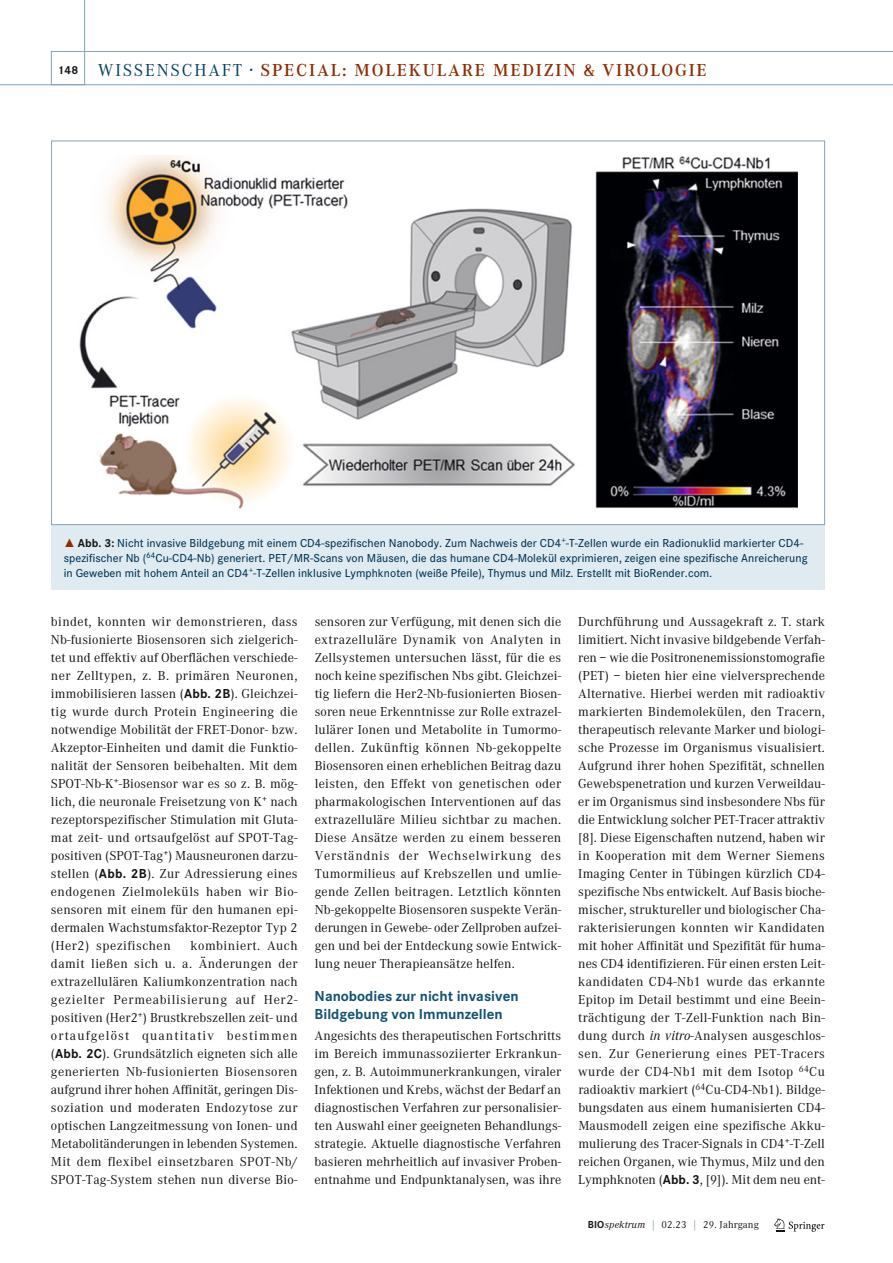
<style>
.page{position:relative;width:893px;height:1263px;background:#fff}
.page>*{position:absolute;margin:0;border:0;box-sizing:border-box;transform-origin:0 0}
.t1{font:600 18px "Corporate A";letter-spacing:.1em;color:#8d2d00}
.t2{font:700 15px/18px "Corporate S";color:#115273}
.t3{font:13.5px/18px "Corporate A";letter-spacing:.01em;color:#131413;text-align:justify}
.t4{font:500 12px/15px "Corporate S";letter-spacing:.005em;color:#003252}
.t5{font:10.5px "Corporate A";letter-spacing:.015em;color:#131413}
.s1{font-family:"Corporate S";font-weight:700;font-size:12px;color:#131413}
.s2{font-weight:400;color:#004264}
.s3{font-family:"The Sans Expert";font-weight:400;color:#8d2d00}
.s4{font-weight:700;color:#131413}
.s5{font-family:"Corporate S";font-weight:700}
.s6{font-style:italic}
.s7{color:#658ba6}
</style>
<div class="page">
<svg style="left:774px;top:1218px;width:50px;height:14px"></svg>
<div style="left:51px;top:525px;width:774px;height:64px;background:#dfebf1"></div>
<img style="left:79px;top:156px;width:718px;height:353px">
<svg style="left:0;top:0;width:85px;height:85px"></svg>
<div style="left:51px;top:51px;width:842px;height:34px;border:1px solid #84a2ba"></div>
<h1 class="t1" style="left:58px;top:63px;width:651px"><span class="s1">148</span> <span class="s2">WISSENSCHAFT ·</span> SPECIAL: MOLEKULARE MEDIZIN &amp; VIROLOGIE</h1>
<p class="t4" style="left:64px;top:536px;width:745px"><span class="s3">˚</span> <span class="s4">Abb. 3:</span> Nicht invasive Bildgebung mit einem CD4-spezifischen Nanobody. Zum Nachweis der CD4<sup>+</sup>-T-Zellen wurde ein Radionuklid markierter CD4- spezifischer Nb (<sup>64</sup>Cu-CD4-Nb) generiert. PET/MR-Scans von Mäusen, die das humane CD4-Molekül exprimieren, zeigen eine spezifische Anreicherung in Geweben mit hohem Anteil an CD4<sup>+</sup>-T-Zellen inklusive Lymphknoten (weiße Pfeile), Thymus und Milz. Erstellt mit BioRender.com.</p>
<p class="t3" style="left:51px;top:614px;width:248px">bindet, konnten wir demonstrieren, dass Nb-fusio nierte Biosensoren sich zielgerich&shy;tet und effektiv auf Oberflächen verschiede&shy;ner Zelltypen, z. B. primären Neuronen, immobilisieren lassen (<span class="s5">Abb. 2B</span>). Gleichzei&shy;tig wurde durch Protein Engineering die notwendige Mobilität der FRET-Donor- bzw.<br>Akzeptor-Einheiten und damit die Funktio&shy;nalität der Sensoren beibehalten. Mit dem SPOT-Nb-K<sup>+</sup>-Biosensor war es so z. B. mög&shy;lich, die neuronale Freisetzung von K<sup>+</sup> nach rezeptorspezifischer Stimulation mit Gluta&shy;mat zeit- und ortsaufgelöst auf SPOT-Tag&shy;positiven (SPOT-Tag<sup>+</sup>) Mausneuronen darzu&shy;stellen (<span class="s5">Abb. 2B</span>). Zur Adressierung eines endogenen Zielmoleküls haben wir Bio&shy;sensoren mit einem für den humanen epi&shy;dermalen Wachstums faktor-Rezeptor Typ 2 (Her2) spezifischen</p>
<p class="t3" style="left:51px;top:938px;width:248px;text-indent:139px">kombiniert. Auch damit ließen sich u. a. Änderungen der extrazellulären Kalium konzentration nach gezielter Permeabili sierung auf Her2- positiven (Her2<sup>+</sup>) Brustkrebszellen zeit- und ortaufgelöst quantitativ bestimmen (<span class="s5">Abb. 2C</span>). Grundsätzlich eigneten sich alle generierten Nb-fusionierten Biosen soren aufgrund ihrer hohen Affinität, geringen Dis&shy;soziation und moderaten Endozytose zur optischen Langzeitmessung von Ionen- und Metabolitänderungen in lebenden Systemen.<br>Mit dem flexibel einsetzbaren SPOT-Nb/ SPOT-Tag-System stehen nun diverse Bio-</p>
<p class="t3" style="left:315px;top:614px;width:248px">sensoren zur Verfügung, mit denen sich die extrazelluläre Dynamik von Analyten in Zellsystemen untersuchen lässt, für die es noch keine spezifischen Nbs gibt. Gleichzei&shy;tig liefern die Her2-Nb-fusionierten Biosen&shy;soren neue Erkenntnisse zur Rolle extrazel&shy;lulärer Ionen und Metabolite in Tumormo&shy;dellen. Zukünftig können Nb-gekoppelte Biosensoren einen erheblichen Beitrag dazu leisten, den Effekt von genetischen oder pharmakologischen Interventionen auf das extrazelluläre Milieu sichtbar zu machen.<br>Diese Ansätze werden zu einem besseren Verständnis der Wechselwirkung des Tumormilieus auf Krebszellen und umlie&shy;gende Zellen beitragen. Letztlich könnten Nb-gekoppelte Biosensoren suspekte Verän&shy;derungen in Gewebe- oder Zellproben aufzei&shy;gen und bei der Entdeckung sowie Entwick&shy;lung neuer Therapieansätze helfen.</p>
<p class="t2" style="left:315px;top:989px;width:205px">Nanobodies zur nicht invasiven<br>Bildgebung von Immunzellen</p>
<p class="t3" style="left:315px;top:1028px;width:248px">Angesichts des therapeutischen Fortschritts im Bereich immunassoziierter Erkrankun&shy;gen, z. B. Autoimmunerkrankungen, viraler Infektionen und Krebs, wächst der Bedarf an diagnostischen Verfahren zur personalisier&shy;ten Auswahl einer geeigneten Behandlungs&shy;strategie. Aktuelle diagnostische Verfahren basieren mehrheitlich auf invasiver Proben&shy;entnahme und Endpunktanalysen, was ihre</p>
<p class="t3" style="left:578px;top:614px;width:248px">Durchführung und Aussagekraft z. T. stark limitiert. Nicht invasive bildgebende Verfah&shy;ren – wie die Positronenemissionstomografie (PET) – bieten hier eine vielversprechende Alternative. Hierbei werden mit radioaktiv markierten Bindemolekülen, den Tracern, therapeutisch relevante Marker und biologi&shy;sche Prozesse im Organismus visualisiert.<br>Aufgrund ihrer hohen Spezifität, schnellen Gewebspenetration und kurzen Verweildau&shy;er im Organismus sind insbesondere Nbs für die Entwicklung solcher PET-Tracer attraktiv [8]. Diese Eigenschaften nutzend, haben wir in Kooperation mit dem Werner Siemens Imaging Center in Tübingen kürzlich CD4- spezifische Nbs entwickelt. Auf Basis bioche&shy;mischer, struktureller und biologischer Cha&shy;rakterisierungen konnten wir Kandidaten mit hoher Affinität und Spezifität für huma&shy;nes CD4 identifizieren. Für einen ersten Leit&shy;kandidaten CD4-Nb1 wurde das erkannte Epitop im Detail bestimmt und eine Beein&shy;trächtigung der T-Zell-Funktion nach Bin&shy;dung durch <span class="s6">in vitro</span>-Analysen ausgeschlos&shy;sen. Zur Generierung eines PET-Tracers wurde der CD4-Nb1 mit dem Isotop <sup>64</sup>Cu radioaktiv markiert (<sup>64</sup>Cu-CD4-Nb1). Bildge&shy;bungsdaten aus einem humanisierten CD4- Mausmodell zeigen eine spezifische Akku&shy;mulierung des Tracer-Signals in CD4<sup>+</sup>-T-Zell reichen Organen, wie Thymus, Milz und den Lymphknoten (<span class="s5">Abb. 3</span>, [9]). Mit dem neu ent-</p>
<p class="t5" style="left:588px;top:1221px;width:173px"><span class="s5">BIO</span><span class="s6">spektrum</span> <span class="s7">|</span> 02.23 <span class="s7">|</span> 29. Jahrgang</p>
</div>
